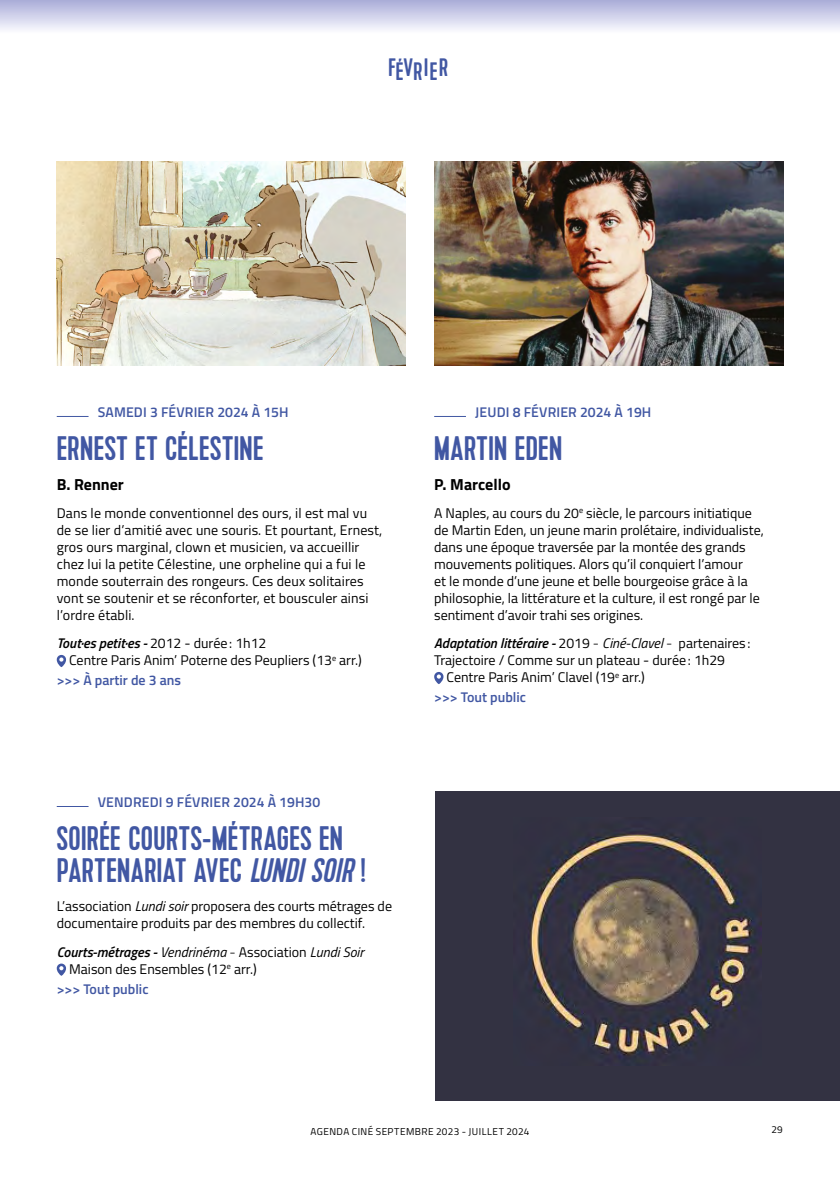
<style>
.page{position:relative;width:840px;height:1191px;background:#fff}
.page>*{position:absolute;margin:0;border:0;box-sizing:border-box;transform-origin:0 0}
.DATE{font:34px/32px "Kapra";letter-spacing:.01em;color:#4157a3}
.t1{font:25.2px "Kapra";color:#4157a3}
.t2{font:700 16px "Titillium Web";color:#000}
.DATE-2{font:14px/17px "Titillium Web";color:#000}
.DATE-3{font:600 14px "Titillium Web";letter-spacing:.01em;color:#4157a3}
.TEXTE{font:14px "Titillium Web";color:#000}
.TEXTE-2{font:italic 600 14px "Titillium Web";color:#000}
.TYPE{font:italic 14px "Titillium Web";color:#000}
.TEXTE-3{font:600 14px "Titillium Web";color:#4157a3}
.t3{font:10px "Titillium Web";letter-spacing:.045em;color:#000}
.s1{font-weight:600;font-style:italic}
.s2{font-style:italic}
.s3{font-weight:600}
.s4{font-weight:300;font-style:normal}
.s5{font-style:normal}
.s6{font-weight:600;color:#4157a3}
.s7{font-weight:400;font-style:normal}
.s8{font-weight:400}
</style>
<div class="page">
<hr style="left:57px;top:416px;width:31px;height:1px;background:#4157a3">
<svg style="left:57px;top:655px;width:9px;height:12px"></svg>
<hr style="left:57px;top:806px;width:31px;height:1px;background:#4157a3">
<svg style="left:57px;top:963px;width:9px;height:12px"></svg>
<hr style="left:434px;top:416px;width:31px;height:1px;background:#4157a3">
<svg style="left:434px;top:672px;width:9px;height:12px"></svg>
<img style="left:434px;top:162px;width:348px;height:204px">
<img style="left:57px;top:162px;width:348px;height:204px">
<div style="left:435px;top:791px;width:404px;height:309px;background:#333242"></div>
<img style="left:529px;top:833px;width:232px;height:226px">
<svg style="left:0;top:0;width:839px;height:30px;background:#ced0e9"></svg>
<p class="t1" style="left:388px;top:52px;width:61px">F V I R</p>
<p class="t1" style="left:395px;top:57px;width:43px">É R E</p>
<p class="DATE-3" style="left:98px;top:401px;width:192px">SAMEDI 3 FÉVRIER 2024 À 15H</p>
<p class="DATE" style="left:57px;top:433px;width:208px">ERNEST ET CÉLESTINE</p>
<p class="t2" style="left:57px;top:472px;width:69px">B. Renner</p>
<p class="DATE-2" style="left:57px;top:504px;width:327px">Dans le monde conventionnel des ours, il est mal vu de se lier d’amitié avec une souris. Et pourtant, Ernest, gros ours marginal, clown et musicien, va accueillir chez lui la petite Célestine, une orpheline qui a fui le monde souterrain des rongeurs. Ces deux solitaires vont se soutenir et se réconforter, et bousculer ainsi l’ordre établi.</p>
<p class="DATE-2" style="left:69px;top:634px;width:294px;text-indent:-12px"><span class="s1">Tout·es petit·es -</span> 2012 - durée: 1h12<br>Centre Paris Anim’ Poterne des Peupliers (13<sup>e</sup> arr.)</p>
<p class="DATE-3" style="left:57px;top:670px;width:126px">&gt;&gt;&gt; À partir de 3 ans</p>
<p class="DATE-3" style="left:98px;top:791px;width:224px">VENDREDI 9 FÉVRIER 2024 À 19H30</p>
<p class="DATE" style="left:57px;top:823px;width:310px">SOIRÉE COURTS-MÉTRAGES EN<br>PARTENARIAT AVEC <span class="s2">LUNDI SOIR</span> !</p>
<p class="DATE-2" style="left:57px;top:896px;width:337px">L’association <span class="s2">Lundi soir</span> proposera des courts métrages de documentaire produits par des membres du collectif.</p>
<p class="TYPE" style="left:57px;top:942px;width:308px"><span class="s3">Courts-métrages -</span> Vendrinéma <span class="s4">-</span> <span class="s5">Association</span> Lundi Soir</p>
<p class="DATE-2" style="left:57px;top:958px;width:201px;line-height:20px;text-indent:12px">Maison des Ensembles (12<sup>e</sup> arr.) <span class="s6">&gt;&gt;&gt; Tout public</span></p>
<p class="DATE-3" style="left:475px;top:401px;width:177px">JEUDI 8 FÉVRIER 2024 À 19H</p>
<p class="DATE" style="left:434px;top:433px;width:129px">MARTIN EDEN</p>
<p class="t2" style="left:434px;top:472px;width:78px">P. Marcello</p>
<p class="DATE-2" style="left:434px;top:504px;width:331px">A Naples, au cours du 20<sup>e</sup> siècle, le parcours initiatique de Martin Eden, un jeune marin prolétaire, individualiste, dans une époque traversée par la montée des grands mouvements politiques. Alors qu’il conquiert l’amour<br>et le monde d’une jeune et belle bourgeoise grâce à la philosophie, la littérature et la culture, il est rongé par le sentiment d’avoir trahi ses origines.</p>
<p class="TEXTE-2" style="left:434px;top:633px;width:318px">Adaptation littéraire - <span class="s7">2019</span> <span class="s4">-</span> <span class="s8">Ciné-Clavel</span> <span class="s4">-</span> <span class="s7">partenaires :</span></p>
<p class="TEXTE" style="left:434px;top:650px;width:292px">Trajectoire / Comme sur un plateau - durée: 1h29</p>
<p class="TEXTE" style="left:446px;top:667px;width:200px">Centre Paris Anim’ Clavel (19<sup>e</sup> arr.)</p>
<p class="TEXTE-3" style="left:434px;top:687px;width:93px">&gt;&gt;&gt; Tout public</p>
<p class="t3" style="left:310px;top:1124px;width:220px">AGENDA CINÉ SEPTEMBRE 2023 - JUILLET 2024</p>
<p class="t3" style="left:771px;top:1122px;width:13px">29</p>
</div>
